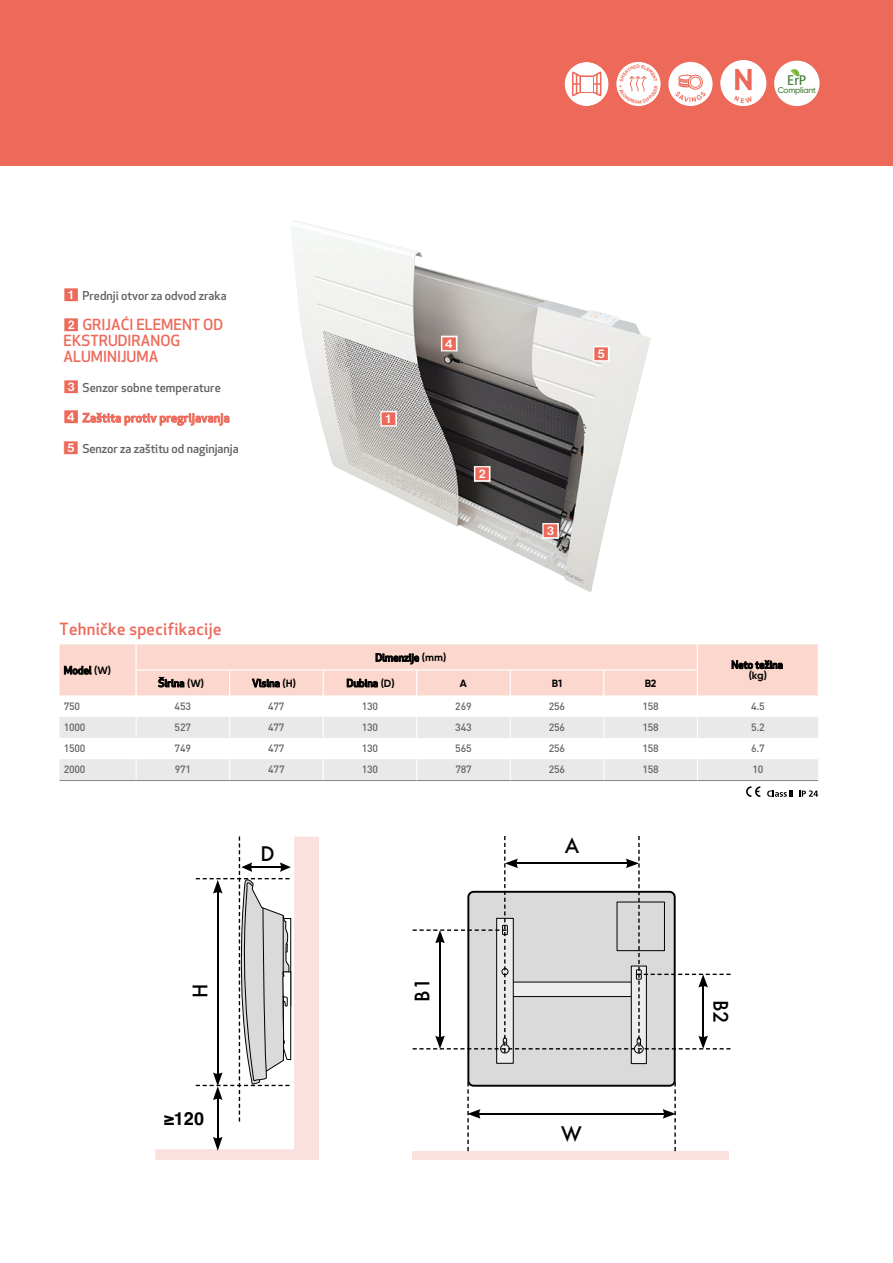
<style>
.page{position:relative;width:893px;height:1263px;background:#fff}
.page>*{position:absolute;margin:0;border:0;box-sizing:border-box;transform-origin:0 0}
.t1{font:500 22.05px "Futura T";color:#000}
.t2{font:700 18.15px "Helvetica";color:#000}
.t3{font:500 16.5px "Apex New";letter-spacing:.02em;color:#ed6a5b}
.t4{font:500 15px/16px "Apex New";color:#ed6a5b}
.t5{font:condensed 13.95px "Frutiger";color:#3d7b31;scale:1.1 1}
.t6{font:500 12px "Apex New";color:#646363}
.t7{font:500 12px "Apex New";letter-spacing:.025em;color:#ed6a5b}
.t8{font:500 10.5px "DIN Pro";letter-spacing:-.02em;color:#646363}
.t9{font:500 10.5px "Apex New";color:#000}
.t10{font:700 10.5px "Gilroy";color:#000}
.t11{font:500 8.4px "Gilroy";letter-spacing:-.03em;color:#3d7b31}
.s1{color:#ed6a5b}
.s2{font-family:"Gilroy";font-weight:700}
</style>
<div class="page">
<div style="left:0;top:0;width:893px;height:165px;background:#ed6a5b"></div>
<img style="left:292px;top:220px;width:359px;height:372px">
<svg style="left:565px;top:62px;width:44px;height:44px"></svg>
<svg style="left:616px;top:62px;width:45px;height:44px"></svg>
<svg style="left:668px;top:62px;width:45px;height:44px"></svg>
<div style="left:691px;top:78px;width:9px;height:9px;background:#fff;border-radius:50%"></div>
<div style="left:720px;top:60px;width:46px;height:46px;background:#fff;border-radius:50%"></div>
<svg style="left:735px;top:69px;width:17px;height:21px"></svg>
<div style="left:774px;top:61px;width:46px;height:45px;background:#fff;border-radius:50%"></div>
<svg style="left:790px;top:69px;width:10px;height:8px"></svg>
<hr style="left:60px;top:780px;width:76px;height:1px;background:#878787">
<hr style="left:136px;top:780px;width:94px;height:1px;background:#878787">
<hr style="left:230px;top:780px;width:93px;height:1px;background:#878787">
<hr style="left:323px;top:780px;width:94px;height:1px;background:#878787">
<hr style="left:417px;top:780px;width:93px;height:1px;background:#878787">
<hr style="left:510px;top:780px;width:94px;height:1px;background:#878787">
<hr style="left:604px;top:780px;width:93px;height:1px;background:#878787">
<hr style="left:697px;top:780px;width:121px;height:1px;background:#878787">
<svg style="left:60px;top:644px;width:758px;height:136px"></svg>
<svg style="left:799px;top:790px;width:19px;height:7px"></svg>
<svg style="left:767px;top:790px;width:26px;height:7px"></svg>
<svg style="left:746px;top:786px;width:14px;height:11px"></svg>
<svg style="left:155px;top:836px;width:164px;height:324px"></svg>
<svg style="left:196px;top:836px;width:96px;height:324px"></svg>
<hr style="left:283px;top:915px;width:1px;height:61px;background:#000">
<div style="left:155px;top:1098px;width:58px;height:41px;background:#fff"></div>
<div style="left:468px;top:892px;width:207px;height:194px;background:#dadada;border-radius:5px"></div>
<div style="left:631px;top:965px;width:16px;height:99px;border:1px solid #000"></div>
<hr style="left:477px;top:1113px;width:189px;height:1px;background:#000">
<div style="left:413px;top:1151px;width:316px;height:9px;background:#fbe1de"></div>
<svg style="left:467px;top:1082px;width:14px;height:69px"></svg>
<svg style="left:663px;top:1082px;width:13px;height:69px"></svg>
<svg style="left:413px;top:836px;width:317px;height:226px"></svg>
<div style="left:409px;top:1050px;width:45px;height:101px;background:#fff"></div>
<svg style="left:475px;top:468px;width:14px;height:12px"></svg>
<svg style="left:594px;top:347px;width:14px;height:13px"></svg>
<svg style="left:382px;top:412px;width:13px;height:13px"></svg>
<svg style="left:442px;top:337px;width:14px;height:13px"></svg>
<svg style="left:544px;top:524px;width:13px;height:13px"></svg>
<svg style="left:619px;top:65px;width:39px;height:39px;background:#fcebe9"></svg>
<h3 class="t5" style="left:787px;top:72px;width:19px">ErP</h3>
<p class="t11" style="left:778px;top:85px;width:40px">Compliant</p>
<p class="t6" style="left:83px;top:287px;width:146px">Prednji otvor za odvod zraka</p>
<h3 class="t4" style="left:64px;top:316px;width:161px;text-indent:19px">GRIJAĆI ELEMENT OD<br>EKSTRUDIRANOG<br>ALUMINIJUMA</h3>
<p class="t6" style="left:64px;top:379px;width:159px"><span class="s1">✓</span> Senzor sobne temperature</p>
<p class="t7" style="left:64px;top:410px;width:167px">✔ Zaštita protiv pregrijavanja</p>
<p class="t6" style="left:82px;top:441px;width:158px">Senzor za zaštitu od naginjanja</p>
<h3 class="t3" style="left:60px;top:618px;width:163px">Tehničke specifikacije</h3>
<p class="t9" style="left:64px;top:663px;width:49px">Model <span class="s2">(W)</span></p>
<p class="t9" style="left:375px;top:650px;width:72px">Dimenzije <span class="s2">(mm)</span></p>
<p class="t9" style="left:158px;top:676px;width:47px">Širina <span class="s2">(W)</span></p>
<p class="t9" style="left:252px;top:676px;width:45px">Visina <span class="s2">(H)</span></p>
<p class="t9" style="left:347px;top:676px;width:49px">Dubina <span class="s2">(D)</span></p>
<p class="t10" style="left:460px;top:677px;width:9px">A</p>
<p class="t10" style="left:552px;top:677px;width:12px">B1</p>
<p class="t10" style="left:645px;top:677px;width:13px">B2</p>
<p class="t9" style="left:731px;top:658px;width:53px">Neto težina</p>
<p class="t10" style="left:749px;top:669px;width:20px">(kg)</p>
<p class="t8" style="left:64px;top:697px;width:18px">750</p>
<p class="t8" style="left:175px;top:697px;width:18px">453</p>
<p class="t8" style="left:268px;top:697px;width:18px">477</p>
<p class="t8" style="left:362px;top:697px;width:18px">130</p>
<p class="t8" style="left:455px;top:697px;width:18px">269</p>
<p class="t8" style="left:549px;top:697px;width:18px">256</p>
<p class="t8" style="left:642px;top:697px;width:18px">158</p>
<p class="t8" style="left:751px;top:697px;width:15px">4.5</p>
<p class="t8" style="left:64px;top:719px;width:23px">1000</p>
<p class="t8" style="left:175px;top:719px;width:18px">527</p>
<p class="t8" style="left:268px;top:719px;width:18px">477</p>
<p class="t8" style="left:362px;top:719px;width:18px">130</p>
<p class="t8" style="left:455px;top:719px;width:18px">343</p>
<p class="t8" style="left:549px;top:719px;width:18px">256</p>
<p class="t8" style="left:642px;top:719px;width:18px">158</p>
<p class="t8" style="left:751px;top:719px;width:15px">5.2</p>
<p class="t8" style="left:64px;top:740px;width:23px">1500</p>
<p class="t8" style="left:175px;top:740px;width:18px">749</p>
<p class="t8" style="left:268px;top:740px;width:18px">477</p>
<p class="t8" style="left:362px;top:740px;width:18px">130</p>
<p class="t8" style="left:455px;top:740px;width:18px">565</p>
<p class="t8" style="left:549px;top:740px;width:18px">256</p>
<p class="t8" style="left:642px;top:740px;width:18px">158</p>
<p class="t8" style="left:751px;top:740px;width:15px">6.7</p>
<p class="t8" style="left:64px;top:761px;width:23px">2000</p>
<p class="t8" style="left:175px;top:761px;width:18px">971</p>
<p class="t8" style="left:268px;top:761px;width:18px">477</p>
<p class="t8" style="left:362px;top:761px;width:18px">130</p>
<p class="t8" style="left:455px;top:761px;width:18px">787</p>
<p class="t8" style="left:549px;top:761px;width:18px">256</p>
<p class="t8" style="left:642px;top:761px;width:18px">158</p>
<p class="t8" style="left:752px;top:761px;width:12px">10</p>
<h1 class="t1" style="left:187px;top:998px;width:16px;rotate:-90deg">H</h1>
<h1 class="t1" style="left:166px;top:1099px;width:37px">120</h1>
<h2 class="t2" style="left:164px;top:1108px;width:42px">≥120</h2>
<h1 class="t1" style="left:261px;top:841px;width:16px">D</h1>
<h1 class="t1" style="left:409px;top:1001px;width:26px;rotate:-90deg">B1</h1>
<h1 class="t1" style="left:565px;top:833px;width:16px">A</h1>
<h1 class="t1" style="left:536px;top:1122px;width:47px">WW</h1>
<h1 class="t1" style="left:734px;top:999px;width:26px;rotate:90deg">B2</h1>
</div>
